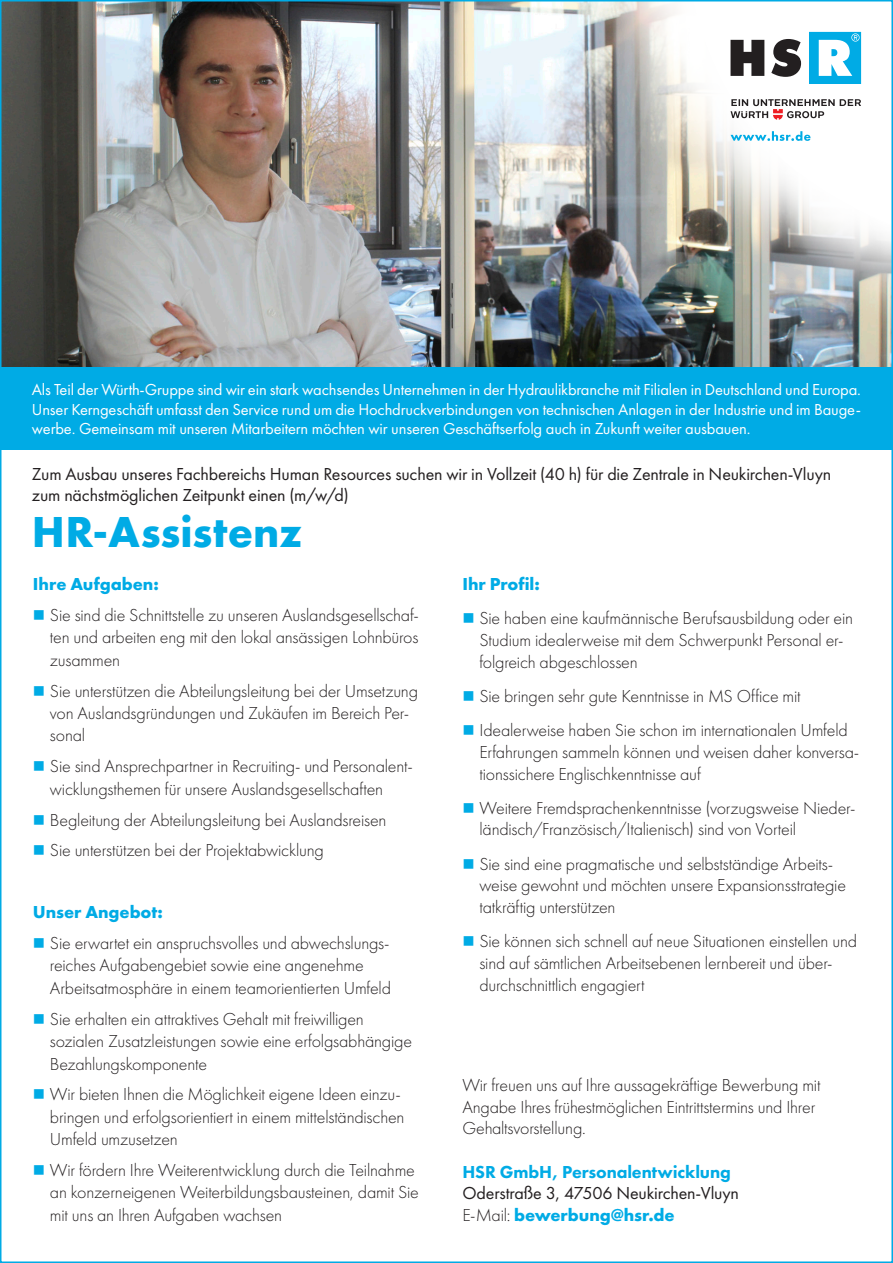
<style>
.page{position:relative;width:893px;height:1263px;background:#fff}
.page>*{position:absolute;margin:0;border:0;box-sizing:border-box;transform-origin:0 0}
.Servicetech{font:700 45px "Futura PT";letter-spacing:.005em;color:#00abe5}
.Für_die_Reg{font:300 18px/22.4px "Futura PT";letter-spacing:-.01em;color:#231f20}
.Für_die_Reg-2{font:18px/21.6px "Futura PT";letter-spacing:-.01em;color:#231f20}
.Ihre_aufgaben{font:18px/21.6px "Futura PT";letter-spacing:-.01em;color:#231f20}
.Ihre_aufgaben-2{font:700 18px "Futura PT";letter-spacing:-.005em;color:#00abe5}
.Wir_sind_ein{font:16.5px/19.8px "Futura PT";letter-spacing:-.01em;color:#fff;text-align:justify}
.s1{color:#00abe5}
.s2{font-weight:800;color:#00abe5}
.s3{font-weight:300;color:#231f20}
</style>
<div class="page">
<img style="left:3px;top:3px;width:887px;height:364px">
<img style="left:591px;top:3px;width:299px;height:327px">
<svg style="left:690px;top:3px;width:200px;height:228px"></svg>
<svg style="left:730px;top:99px;width:131px;height:21px"></svg>
<div style="left:0;top:367px;width:893px;height:83px;background:#00abe5"></div>
<svg style="left:730px;top:39px;width:71px;height:38px"></svg>
<svg style="left:809px;top:32px;width:52px;height:52px"></svg>
<svg style="left:730px;top:131px;width:80px;height:10px"></svg>
<p class="Wir_sind_ein" style="left:32px;top:379px;width:831px">Als Teil der Würth-Gruppe sind wir ein stark wachsendes Unternehmen in der Hydraulikbranche mit Filialen in Deutschland und Europa.<br>Unser Kerngeschäft umfasst den Service rund um die Hochdruckverbindungen von technischen Anlagen in der Industrie und im Bauge&shy;werbe. Gemeinsam mit unseren Mitarbeitern möchten wir unseren Geschäftserfolg auch in Zukunft weiter ausbauen.</p>
<p class="Für_die_Reg-2" style="left:32px;top:463px;width:801px">Zum Ausbau unseres Fachbereichs Human Resources suchen wir in Vollzeit (40 h) für die Zentrale in Neukirchen-Vluyn zum nächstmöglichen Zeitpunkt einen (m/w/d)</p>
<p class="Servicetech" style="left:32px;top:503px;width:272px">HR-Assistenz</p>
<p class="Ihre_aufgaben-2" style="left:462px;top:572px;width:79px">Ihr Profil:</p>
<p class="Für_die_Reg" style="left:479px;top:608px;width:375px;line-height:21.6px;text-indent:-17px"><span class="s1">■</span> Sie haben eine kaufmännische Berufsausbildung oder ein<br>Studium idealerweise mit dem Schwerpunkt Personal er&shy;folgreich abgeschlossen</p>
<p class="Für_die_Reg" style="left:462px;top:685px;width:340px"><span class="s1">■</span> Sie bringen sehr gute Kenntnisse in MS Office mit</p>
<p class="Für_die_Reg" style="left:479px;top:720px;width:381px;line-height:21.6px;text-indent:-17px"><span class="s1">■</span> Idealerweise haben Sie schon im internationalen Umfeld<br>Erfahrungen sammeln können und weisen daher konversa&shy;tionssichere Englischkenntnisse auf</p>
<p class="Für_die_Reg" style="left:479px;top:797px;width:378px;line-height:21.6px;text-indent:-17px"><span class="s1">■</span> Weitere Fremdsprachenkenntnisse (vorzugsweise Nieder&shy;ländisch/Französisch/Italienisch) sind von Vorteil</p>
<p class="Für_die_Reg" style="left:479px;top:853px;width:368px;line-height:21.6px;text-indent:-17px"><span class="s1">■</span> Sie sind eine pragmatische und selbstständige Arbeits&shy;weise gewohnt und möchten unsere Expansionsstrategie tatkräftig unterstützen</p>
<p class="Für_die_Reg" style="left:479px;top:931px;width:379px;line-height:21.6px;text-indent:-17px"><span class="s1">■</span> Sie können sich schnell auf neue Situationen einstellen und sind auf sämtlichen Arbeitsebenen lernbereit und über&shy;durchschnittlich engagiert</p>
<p class="Ihre_aufgaben-2" style="left:33px;top:572px;width:127px">Ihre Aufgaben:</p>
<p class="Für_die_Reg" style="left:50px;top:604px;width:371px;text-align:justify;text-indent:-17px"><span class="s1">■</span> Sie sind die Schnittstelle zu unseren Auslandsgesellschaf&shy;ten und arbeiten eng mit den lokal ansässigen Lohnbüros zusammen</p>
<p class="Für_die_Reg" style="left:50px;top:679px;width:370px;text-indent:-17px"><span class="s1">■</span> Sie unterstützen die Abteilungsleitung bei der Umsetzung von Auslandsgründungen und Zukäufen im Bereich Per&shy;sonal</p>
<p class="Für_die_Reg" style="left:50px;top:755px;width:364px;text-indent:-17px"><span class="s1">■</span> Sie sind Ansprechpartner in Recruiting- und Personalent&shy;wicklungsthemen für unsere Auslandsgesellschaften</p>
<p class="Für_die_Reg" style="left:33px;top:808px;width:355px"><span class="s1">■</span> Begleitung der Abteilungsleitung bei Auslandsreisen</p>
<p class="Für_die_Reg" style="left:33px;top:839px;width:292px"><span class="s1">■</span> Sie unterstützen bei der Projektabwicklung</p>
<p class="Ihre_aufgaben-2" style="left:33px;top:900px;width:131px">Unser Angebot:</p>
<p class="Für_die_Reg" style="left:50px;top:932px;width:343px;text-indent:-17px"><span class="s1">■</span> Sie erwartet ein anspruchsvolles und abwechslungs&shy;reiches Aufgabengebiet sowie eine angenehme<br>Arbeitsatmosphäre in einem teamorientierten Umfeld</p>
<p class="Für_die_Reg" style="left:50px;top:1008px;width:364px;text-indent:-17px"><span class="s1">■</span> Sie erhalten ein attraktives Gehalt mit freiwilligen sozialen Zusatzleistungen sowie eine erfolgsabhängige<br>Bezahlungskomponente</p>
<p class="Für_die_Reg" style="left:50px;top:1083px;width:356px;text-indent:-17px"><span class="s1">■</span> Wir bieten Ihnen die Möglichkeit eigene Ideen einzu&shy;bringen und erfolgsorientiert in einem mittelständischen<br>Umfeld umzusetzen</p>
<p class="Für_die_Reg" style="left:50px;top:1159px;width:370px;text-indent:-17px"><span class="s1">■</span> Wir fördern Ihre Weiterentwicklung durch die Teilnahme an konzerneigenen Weiterbildungsbausteinen, damit Sie mit uns an Ihren Aufgaben wachsen</p>
<p class="Für_die_Reg" style="left:462px;top:1074px;width:360px;line-height:21.6px">Wir freuen uns auf Ihre aussagekräftige Bewerbung mit<br>Angabe Ihres frühestmöglichen Eintrittstermins und Ihrer<br>Gehaltsvorstellung.</p>
<p class="Ihre_aufgaben" style="left:462px;top:1161px;width:278px"><span class="s2">HSR GmbH, Personalentwicklung<br></span>Oderstraße 3, 47506 Neukirchen-Vluyn</p>
<p class="Ihre_aufgaben-2" style="left:462px;top:1203px;width:214px"><span class="s3">E-Mail:</span> bewerbung@hsr.de</p>
</div>
